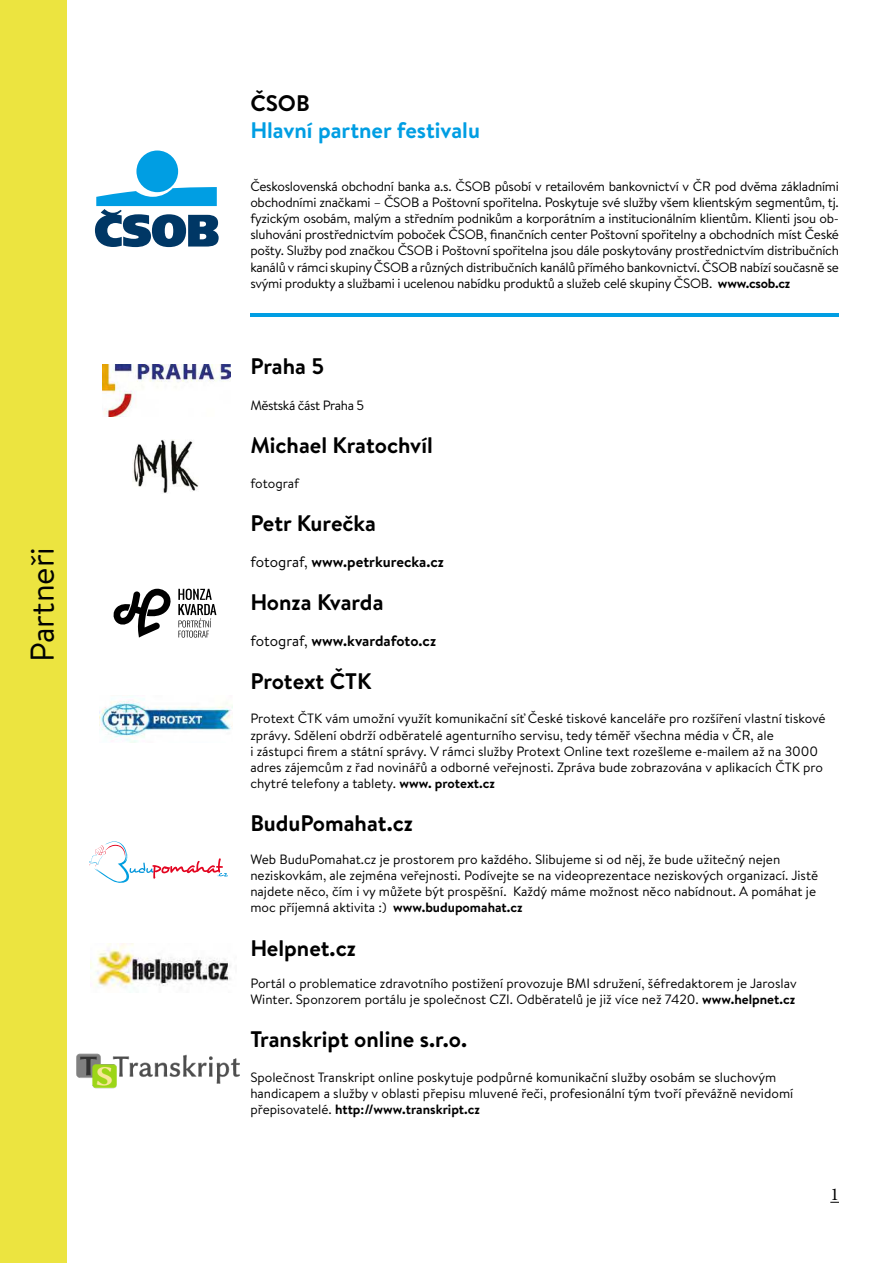
<style>
.page{position:relative;width:893px;height:1263px;background:#fff}
.page>*{position:absolute;margin:0;border:0;box-sizing:border-box;transform-origin:0 0}
.t1{font:33px "Brandon Text";color:#010202}
.t2{font:700 22.5px "Brandon Text";color:#000}
.t3{font:700 22.5px "Brandon Text";color:#009ee3}
.t4{font:18px "Minion Pro";color:#000}
.t5{font:700 15px "Brandon Text";color:#000}
.t6{font:13.5px/16.2px "Brandon Text";color:#000}
.t7{font:13.5px "Brandon Text";letter-spacing:-.03em;color:#000}
.s1{font-weight:700}
.s2{font-weight:400}
</style>
<div class="page">
<div style="left:0;top:0;width:67px;height:1263px;background:#ece440"></div>
<hr style="left:250px;top:314px;width:589px;height:3px;background:#009ee3">
<svg style="left:95px;top:187px;width:124px;height:60px"></svg>
<div style="left:136px;top:151px;width:42px;height:41px;background:#009ee3;border-radius:50%"></div>
<img style="left:133px;top:440px;width:65px;height:53px">
<img style="left:102px;top:365px;width:128px;height:51px">
<svg style="left:89px;top:841px;width:139px;height:42px"></svg>
<img style="left:90px;top:943px;width:141px;height:46px">
<img style="left:99px;top:696px;width:133px;height:47px">
<svg style="left:178px;top:589px;width:38px;height:49px"></svg>
<svg style="left:113px;top:588px;width:58px;height:49px"></svg>
<img style="left:76px;top:1053px;width:164px;height:36px">
<h1 class="t1" style="left:23px;top:662px;width:117px;rotate:-90deg">Partneři</h1>
<h2 class="t2" style="left:250px;top:89px;width:61px">ČSOB</h2>
<h2 class="t3" style="left:250px;top:116px;width:231px">Hlavní partner festivalu</h2>
<p class="t6" style="left:250px;top:178px;width:590px;text-align:justify">Československá obchodní banka a.s. ČSOB působí v retailovém bankovnictví v ČR pod dvěma základními obchodními značkami – ČSOB a Poštovní spořitelna. Poskytuje své služby všem klientským segmentům, tj. fyzickým osobám, malým a středním podnikům a korporátním a institucionálním klientům. Klienti jsou ob&shy;sluhováni prostřednictvím poboček ČSOB, finančních center Poštovní spořitelny a obchodních míst České pošty. Služby pod značkou ČSOB i Poštovní spořitelna jsou dále poskytovány prostřednictvím distribučních kanálů v rámci skupiny ČSOB a různých distribučních kanálů přímého bankovnictví. ČSOB nabízí současně se svými produkty a službami i ucelenou nabídku produktů a služeb celé skupiny ČSOB. <span class="s1">www.csob.cz</span></p>
<h2 class="t2" style="left:250px;top:352px;width:75px">Praha 5</h2>
<p class="t7" style="left:250px;top:398px;width:115px">Městská část Praha 5</p>
<h2 class="t2" style="left:250px;top:431px;width:184px">Michael Kratochvíl</h2>
<p class="t6" style="left:250px;top:475px;width:50px">fotograf</p>
<h2 class="t2" style="left:250px;top:509px;width:127px">Petr Kurečka</h2>
<p class="t5" style="left:250px;top:552px;width:195px"><span class="s2">fotograf,</span> www.petrkurecka.cz</p>
<h2 class="t2" style="left:250px;top:588px;width:135px">Honza Kvarda</h2>
<p class="t5" style="left:250px;top:631px;width:187px"><span class="s2">fotograf,</span> www.kvardafoto.cz</p>
<h2 class="t2" style="left:250px;top:667px;width:123px">Protext ČTK</h2>
<p class="t6" style="left:250px;top:711px;width:577px">Protext ČTK vám umožní využít komunikační síť České tiskové kanceláře pro rozšíření vlastní tiskové zprávy. Sdělení obdrží odběratelé agenturního servisu, tedy téměř všechna média v ČR, ale<br>i zástupci firem a státní správy. V rámci služby Protext Online text rozešleme e-mailem až na 3000 adres zájemcům z řad novinářů a odborné veřejnosti. Zpráva bude zobrazována v aplikacích ČTK pro chytré telefony a tablety. <span class="s1">www. protext.cz</span></p>
<h2 class="t2" style="left:250px;top:809px;width:164px">BuduPomahat.cz</h2>
<p class="t6" style="left:250px;top:851px;width:569px">Web BuduPomahat.cz je prostorem pro každého. Slibujeme si od něj, že bude užitečný nejen neziskovkám, ale zejména veřejnosti. Podívejte se na videoprezentace neziskových organizací. Jistě najdete něco, čím i vy můžete být prospěšní. Každý máme možnost něco nabídnout. A pomáhat je moc příjemná aktivita :) <span class="s1">www.budupomahat.cz</span></p>
<h2 class="t2" style="left:250px;top:933px;width:107px">Helpnet.cz</h2>
<p class="t6" style="left:250px;top:975px;width:548px">Portál o problematice zdravotního postižení provozuje BMI sdružení, šéfredaktorem je Jaroslav<br>Winter. Sponzorem portálu je společnost CZI. Odběratelů je již více než 7420. <span class="s1">www.helpnet.cz</span></p>
<h2 class="t2" style="left:250px;top:1025px;width:218px">Transkript online s.r.o.</h2>
<p class="t6" style="left:250px;top:1069px;width:544px">Společnost Transkript online poskytuje podpůrné komunikační služby osobám se sluchovým handicapem a služby v oblasti přepisu mluvené řeči, profesionální tým tvoří převážně nevidomí přepisovatelé. <span class="s1">http://www.transkript.cz</span></p>
<h3 class="t4" style="left:830px;top:1184px;width:10px">1</h3>
</div>
